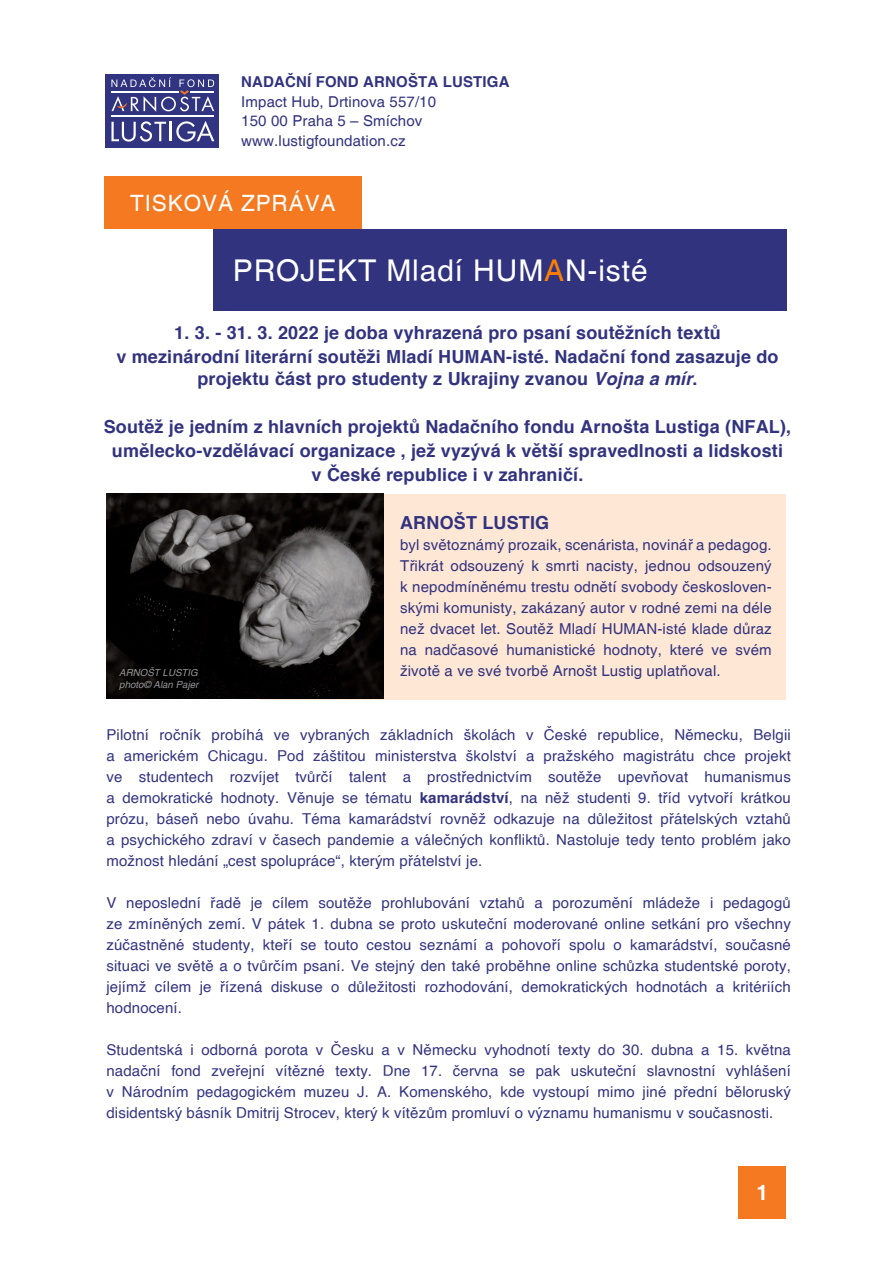
<style>
.page{position:relative;width:893px;height:1263px;background:#fff}
.page>*{position:absolute;margin:0;border:0;box-sizing:border-box;transform-origin:0 0}
.t1{font:30px "Helvetica";letter-spacing:.03em;color:#fff}
.t2{font:22.5px "Helvetica";letter-spacing:.04em;color:#fff}
.t3{font:700 21px "Helvetica";color:#fff}
.t4{font:700 18px/24px "Helvetica";letter-spacing:.01em;color:#32337f;text-align:center}
.t5{font:15px/21px "Helvetica";letter-spacing:.01em;color:#32337f;text-align:justify}
.t6{font:700 15px "Helvetica";letter-spacing:.01em;color:#32337f}
.t7{font:italic 9.75px "Helvetica";color:#939598}
.s1{color:#ff8000}
.s2{font-style:italic}
.s3{font-weight:700}
</style>
<div class="page">
<div style="left:260px;top:494px;width:526px;height:205px;background:#fee7d4"></div>
<div style="left:106px;top:74px;width:113px;height:73px;background:#313480"></div>
<svg style="left:111px;top:121px;width:103px;height:21px"></svg>
<svg style="left:111px;top:77px;width:103px;height:35px"></svg>
<hr style="left:111px;top:91px;width:68px;height:1px;background:#fff">
<hr style="left:112px;top:115px;width:102px;height:2px;background:#fff">
<div style="left:739px;top:1166px;width:47px;height:53px;background:#f47921"></div>
<div style="left:213px;top:229px;width:574px;height:81px;background:#32337f"></div>
<div style="left:104px;top:176px;width:257px;height:53px;background:#f47921"></div>
<img style="left:106px;top:493px;width:277px;height:205px">
<p class="t6" style="left:241px;top:73px;width:270px">NADAČNÍ FOND ARNOŠTA LUSTIGA</p>
<p class="t5" style="left:241px;top:92px;width:196px">Impact Hub, Drtinova 557/10</p>
<p class="t5" style="left:241px;top:111px;width:183px">150 00 Praha 5 – Smíchov</p>
<p class="t5" style="left:241px;top:131px;width:166px">www.lustigfoundation.cz</p>
<p class="t2" style="left:130px;top:190px;width:207px">TISKOVÁ ZPRÁVA</p>
<p class="t1" style="left:233px;top:253px;width:416px">PROJEKT Mladí HUM<span class="s1">A</span>N-isté</p>
<p class="t4" style="left:116px;top:321px;width:664px">1. 3. - 31. 3. 2022 je doba vyhrazená pro psaní soutěžních textů<br>v mezinárodní literární soutěži Mladí HUMAN-isté. Nadační fond zasazuje do</p>
<p class="t4" style="left:197px;top:367px;width:502px">projektu část pro studenty z Ukrajiny zvanou <span class="s2">Vojna a mír</span>.</p>
<p class="t4" style="left:104px;top:415px;width:689px">Soutěž je jedním z hlavních projektů Nadačního fondu Arnošta Lustiga (NFAL), umělecko-vzdělávací organizace , jež vyzývá k větší spravedlnosti a lidskosti<br>v České republice i v zahraničí.</p>
<p class="t4" style="left:400px;top:511px;width:151px">ARNOŠT LUSTIG</p>
<p class="t5" style="left:400px;top:535px;width:373px">byl světoznámý prozaik, scenárista, novinář a pedagog.<br>Třikrát odsouzený k smrti nacisty, jednou odsouzený k nepodmíněnému trestu odnětí svobody českosloven&shy;skými komunisty, zakázaný autor v rodné zemi na déle než dvacet let. Soutěž Mladí HUMAN-isté klade důraz na nadčasové humanistické hodnoty, které ve svém životě a ve své tvorbě Arnošt Lustig uplatňoval.</p>
<p class="t7" style="left:119px;top:667px;width:80px">ARNOŠT LUSTIG</p>
<p class="t7" style="left:119px;top:679px;width:81px">photo© Alan Pajer</p>
<p class="t5" style="left:106px;top:724px;width:686px">Pilotní ročník probíhá ve vybraných základních školách v České republice, Německu, Belgii a americkém Chicagu. Pod záštitou ministerstva školství a pražského magistrátu chce projekt ve studentech rozvíjet tvůrčí talent a prostřednictvím soutěže upevňovat humanismus a demokratické hodnoty. Věnuje se tématu <span class="s3">kamarádství</span>, na něž studenti 9. tříd vytvoří krátkou prózu, báseň nebo úvahu. Téma kamarádství rovněž odkazuje na důležitost přátelských vztahů a psychického zdraví v časech pandemie a válečných konfliktů. Nastoluje tedy tento problém jako možnost hledání „cest spolupráce“, kterým přátelství je.</p>
<p class="t5" style="left:106px;top:892px;width:686px">V neposlední řadě je cílem soutěže prohlubování vztahů a porozumění mládeže i pedagogů ze zmíněných zemí. V pátek 1. dubna se proto uskuteční moderované online setkání pro všechny zúčastněné studenty, kteří se touto cestou seznámí a pohovoří spolu o kamarádství, současné situaci ve světě a o tvůrčím psaní. Ve stejný den také proběhne online schůzka studentské poroty, jejímž cílem je řízená diskuse o důležitosti rozhodování, demokratických hodnotách a kritériích hodnocení.</p>
<p class="t5" style="left:106px;top:1039px;width:686px">Studentská i odborná porota v Česku a v Německu vyhodnotí texty do 30. dubna a 15. května nadační fond zveřejní vítězné texty. Dne 17. června se pak uskuteční slavnostní vyhlášení v Národním pedagogickém muzeu J. A. Komenského, kde vystoupí mimo jiné přední běloruský disidentský básník Dmitrij Strocev, který k vítězům promluví o významu humanismu v současnosti.</p>
<p class="t3" style="left:756px;top:1180px;width:13px">1</p>
</div>
